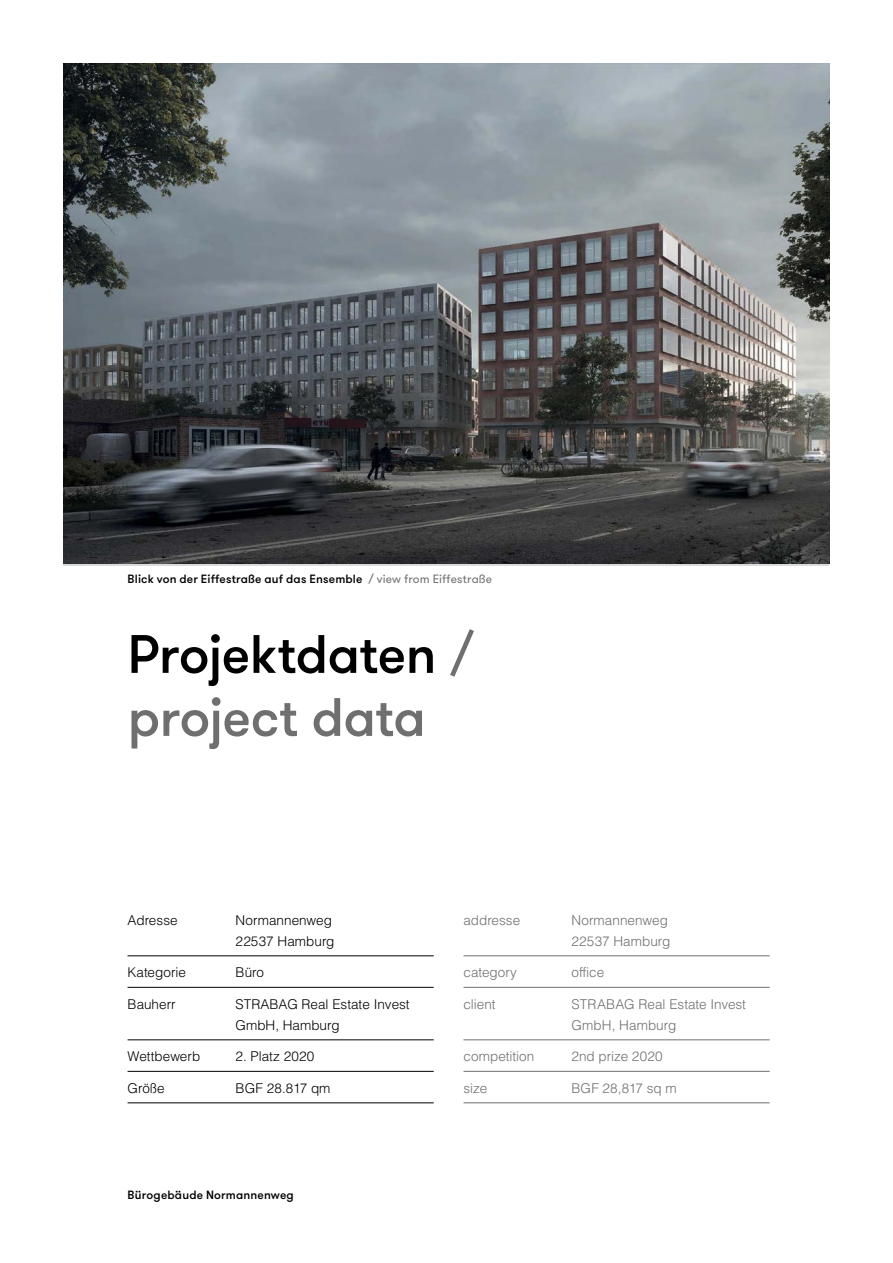
<style>
.page{position:relative;width:893px;height:1263px;background:#fff}
.page>*{position:absolute;margin:0;border:0;box-sizing:border-box;transform-origin:0 0}
.t1{font:500 54px/63px "GT Walsheim";letter-spacing:-.015em;color:#000}
.t2{font:300 13.5px/21px "Helvetica LT Pro";color:#706f6f}
.t3{font:300 13.5px/21px "Helvetica LT Pro";color:#000}
.t4{font:500 12px "GT Walsheim";letter-spacing:.015em;color:#000}
.s1{font-weight:400;color:#706f6f}
.s2{color:#706f6f}
</style>
<div class="page">
<img style="left:64px;top:64px;width:765px;height:500px">
<hr style="left:128px;top:955px;width:306px;height:1px;background:#000">
<hr style="left:128px;top:987px;width:306px;height:1px;background:#000">
<hr style="left:128px;top:1039px;width:306px;height:1px;background:#000">
<hr style="left:128px;top:1071px;width:306px;height:1px;background:#000">
<hr style="left:128px;top:1102px;width:306px;height:1px;background:#000">
<hr style="left:463px;top:955px;width:307px;height:1px;background:#706f6f">
<hr style="left:463px;top:987px;width:307px;height:1px;background:#706f6f">
<hr style="left:463px;top:1039px;width:307px;height:1px;background:#706f6f">
<hr style="left:463px;top:1071px;width:307px;height:1px;background:#706f6f">
<hr style="left:463px;top:1102px;width:307px;height:1px;background:#706f6f">
<p class="t4" style="left:128px;top:571px;width:366px">Blick von der Eiffestraße auf das Ensemble <span class="s1">/ view from Eiffestraße</span></p>
<h1 class="t1" style="left:128px;top:624px;width:347px">Projektdaten <span class="s1">/ </span><span class="s2">project data</span></h1>
<p class="t3" style="left:128px;top:909px;width:52px">Adresse</p>
<p class="t3" style="left:236px;top:909px;width:100px">Normannenweg<br>22537 Hamburg</p>
<p class="t3" style="left:128px;top:962px;width:60px">Kategorie</p>
<p class="t3" style="left:236px;top:962px;width:30px">Büro</p>
<p class="t3" style="left:128px;top:993px;width:50px">Bauherr</p>
<p class="t3" style="left:236px;top:993px;width:176px">STRABAG Real Estate Invest<br>GmbH, Hamburg</p>
<p class="t3" style="left:128px;top:1046px;width:74px">Wettbewerb</p>
<p class="t3" style="left:236px;top:1046px;width:80px">2. Platz 2020</p>
<p class="t3" style="left:128px;top:1077px;width:39px">Größe</p>
<p class="t3" style="left:236px;top:1077px;width:96px">BGF 28.817 qm</p>
<p class="t4" style="left:128px;top:1187px;width:168px">Bürogebäude Normannenweg</p>
<p class="t2" style="left:463px;top:909px;width:58px">addresse</p>
<p class="t2" style="left:571px;top:909px;width:100px">Normannenweg<br>22537 Hamburg</p>
<p class="t2" style="left:463px;top:962px;width:55px">category</p>
<p class="t2" style="left:571px;top:962px;width:34px">office</p>
<p class="t2" style="left:463px;top:993px;width:34px">client</p>
<p class="t2" style="left:571px;top:993px;width:176px">STRABAG Real Estate Invest<br>GmbH, Hamburg</p>
<p class="t2" style="left:463px;top:1046px;width:72px">competition</p>
<p class="t2" style="left:571px;top:1046px;width:93px">2nd prize 2020</p>
<p class="t2" style="left:463px;top:1077px;width:25px">size</p>
<p class="t2" style="left:571px;top:1077px;width:107px">BGF 28,817 sq m</p>
</div>
